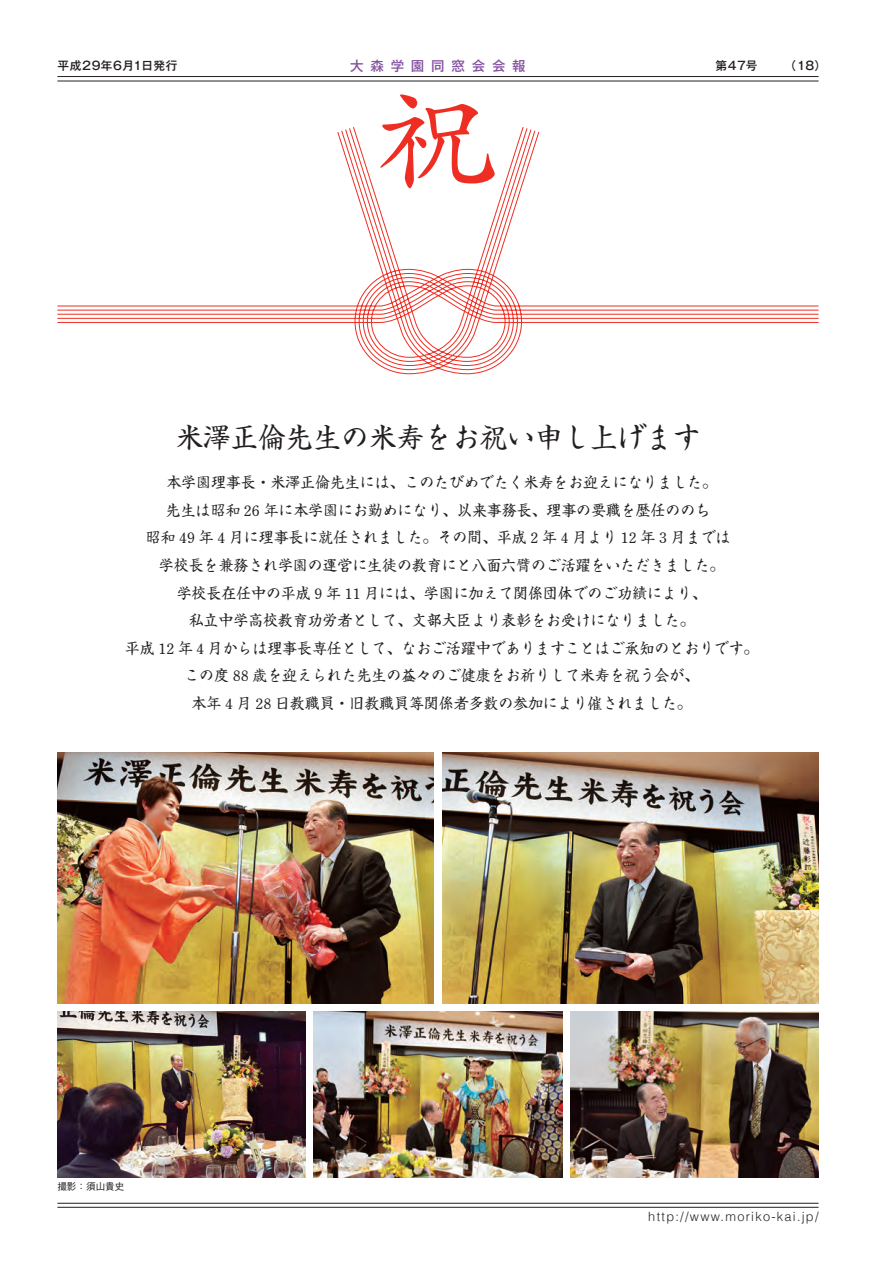
<style>
.page{position:relative;width:893px;height:1263px;background:#fff}
.page>*{position:absolute;margin:0;border:0;box-sizing:border-box;transform-origin:0 0}
.t1{font:122.4px "DF Kai Sho Md MP RKSJ H";color:#ee2e22}
.t2{font:27.6px "Shinsei Kai CBSK1";color:#231f20}
.t3{font:14.85px "Shinsei Kai CBSK1";color:#231f20}
.t4{font:500 13.5px "Gothic MB101 Pr 5";letter-spacing:.5em;color:#8551a0}
.t5{font:300 12.75px "Helvetica";letter-spacing:.1em;color:#231f20}
.t6{font:500 11.7px "Gothic MB101 Pr 5";letter-spacing:.025em;color:#231f20}
.t7{font:500 9.6px "Gothic BBB Pr 5";color:#231f20}
</style>
<div class="page">
<hr style="left:57px;top:81px;width:762px;height:1px;background:#231f20">
<hr style="left:57px;top:1203px;width:762px;height:1px;background:#231f20">
<hr style="left:57px;top:76px;width:762px;height:1px;background:#231f20">
<hr style="left:57px;top:1207px;width:762px;height:1px;background:#231f20">
<svg style="left:57px;top:127px;width:762px;height:248px"></svg>
<img style="left:57px;top:752px;width:376px;height:251px">
<img style="left:442px;top:752px;width:377px;height:251px">
<img style="left:57px;top:1012px;width:249px;height:165px">
<img style="left:314px;top:1012px;width:248px;height:165px">
<img style="left:570px;top:1012px;width:249px;height:165px">
<p class="t6" style="left:58px;top:56px;width:121px">平成29年6月1日発行</p>
<p class="t4" style="left:350px;top:54px;width:177px">大森学園同窓会会報</p>
<p class="t6" style="left:715px;top:56px;width:44px">第47号</p>
<p class="t6" style="left:784px;top:56px;width:43px">（18）</p>
<p class="t1" style="left:375px;top:78px;width:124px">祝</p>
<p class="t2" style="left:175px;top:422px;width:527px">米澤正倫先生の米寿をお祝い申し上げます</p>
<p class="t3" style="left:166px;top:474px;width:552px">本学園理事長・米澤正倫先生には、このたびめでたく米寿をお迎えになりました。</p>
<p class="t3" style="left:166px;top:502px;width:546px">先生は昭和 26 年に本学園にお勤めになり、以来事務長、理事の要職を歴任ののち</p>
<p class="t3" style="left:146px;top:529px;width:586px">昭和 49 年 4 月に理事長に就任されました。その間、平成 2 年 4 月より 12 年 3 月までは</p>
<p class="t3" style="left:159px;top:557px;width:567px">学校長を兼務され学園の運営に生徒の教育にと八面六臂のご活躍をいただきました。</p>
<p class="t3" style="left:177px;top:584px;width:531px">学校長在任中の平成 9 年 11 月には、学園に加えて関係団体でのご功績により、</p>
<p class="t3" style="left:189px;top:612px;width:507px">私立中学高校教育功労者として、文部大臣より表彰をお受けになりました。</p>
<p class="t3" style="left:125px;top:640px;width:635px">平成 12 年４月からは理事長専任として、なおご活躍中でありますことはご承知のとおりです。</p>
<p class="t3" style="left:184px;top:667px;width:516px">この度 88 歳を迎えられた先生の益々のご健康をお祈りして米寿を祝う会が、</p>
<p class="t3" style="left:192px;top:695px;width:502px">本年 4 月 28 日教職員・旧教職員等関係者多数の参加により催されました。</p>
<p class="t7" style="left:57px;top:1178px;width:68px">撮影：須山貴史</p>
<p class="t5" style="left:648px;top:1208px;width:172px">http://www.moriko-kai.jp/</p>
</div>
